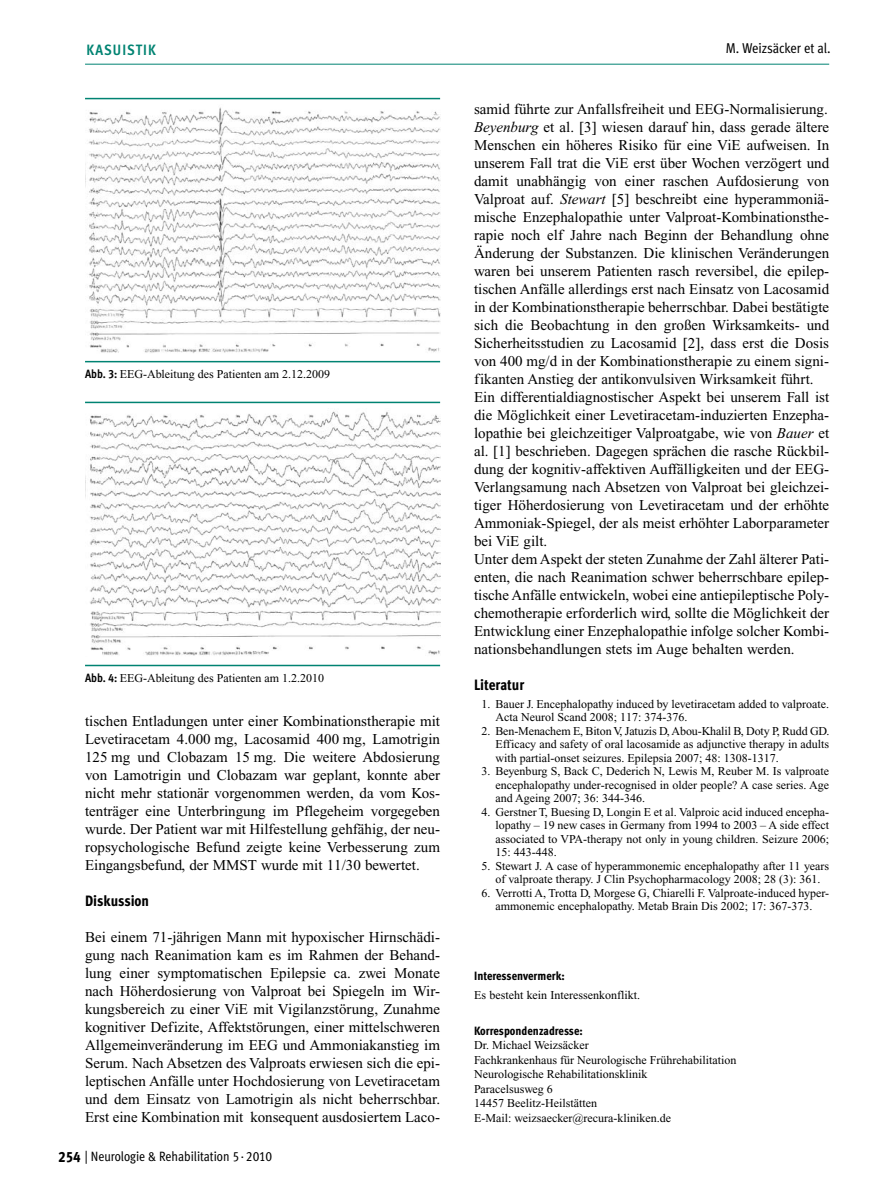
<style>
.page{position:relative;width:893px;height:1191px;background:#fff}
.page>*{position:absolute;margin:0;border:0;box-sizing:border-box;transform-origin:0 0}
.t1{font:15px/18px "Times New Roman";color:#000;text-align:justify}
.t2{font:15px "Meta Cond Extra Bold LF";color:#000}
.t3{font:700 15px "Meta Cond";letter-spacing:.07em;color:#008372}
.t4{font:14.25px "Meta Cond Book LF";color:#000}
.t5{font:13.5px "Meta Cond Book LF";color:#000}
.t6{font:12px/13.5px "Times New Roman";color:#000;text-align:justify}
.t7{font:12px "Meta Cond Extra Bold LF";color:#000}
.s1{font-family:"Meta Cond Bold LF"}
.s2{font-family:"Meta Cond Extra Bold LF";font-size:15px}
.s3{font-style:italic}
</style>
<div class="page">
<hr style="left:85px;top:64px;width:744px;height:1px;background:#008372">
<img style="left:85px;top:107px;width:355px;height:246px">
<hr style="left:85px;top:98px;width:355px;height:1px;background:#008372">
<hr style="left:85px;top:361px;width:355px;height:1px;background:#008372">
<img style="left:85px;top:411px;width:355px;height:245px">
<hr style="left:85px;top:402px;width:355px;height:1px;background:#008372">
<hr style="left:85px;top:664px;width:355px;height:2px;background:#008372">
<p class="t3" style="left:87px;top:41px;width:70px">KASUISTIK</p>
<p class="t4" style="left:726px;top:40px;width:106px">M. Weizsäcker et al.</p>
<p class="t6" style="left:85px;top:367px;width:247px"><span class="s1">Abb. 3:</span> EEG-Ableitung des Patienten am 2.12.2009</p>
<p class="t6" style="left:85px;top:671px;width:241px"><span class="s1">Abb. 4:</span> EEG-Ableitung des Patienten am 1.2.2010</p>
<p class="t1" style="left:85px;top:712px;width:357px">tischen Entladungen unter einer Kombinationstherapie mit Levetiracetam 4.000 mg, Lacosamid 400 mg, Lamotrigin 125 mg und Clobazam 15 mg. Die weitere Abdosierung von Lamotrigin und Clobazam war geplant, konnte aber nicht mehr stationär vorgenommen werden, da vom Kos&shy;tenträger eine Unterbringung im Pflegeheim vorgegeben wurde. Der Patient war mit Hilfestellung gehfähig, der neu&shy;ropsychologische Befund zeigte keine Verbesserung zum Eingangsbefund, der MMST wurde mit 11/30 bewertet.</p>
<p class="t2" style="left:85px;top:891px;width:66px">Diskussion</p>
<p class="t1" style="left:85px;top:928px;width:357px">Bei einem 71-jährigen Mann mit hypoxischer Hirnschädi&shy;gung nach Reanimation kam es im Rahmen der Behand&shy;lung einer symptomatischen Epilepsie ca. zwei Monate nach Höherdosierung von Valproat bei Spiegeln im Wir&shy;kungsbereich zu einer ViE mit Vigilanzstörung, Zunahme kognitiver Defizite, Affektstörungen, einer mittelschweren Allgemeinveränderung im EEG und Ammoniakanstieg im Serum. Nach Absetzen des Valproats erwiesen sich die epi&shy;leptischen Anfälle unter Hochdosierung von Levetiracetam und dem Einsatz von Lamotrigin als nicht beherrschbar.<br>Erst eine Kombination mit konsequent ausdosiertem Laco-</p>
<p class="t5" style="left:58px;top:1148px;width:216px"><span class="s2">254</span> | Neurologie &amp; Rehabilitation 5·2010</p>
<p class="t1" style="left:474px;top:100px;width:357px;text-align:left">samid führte zur Anfallsfreiheit und EEG-Normalisierung.<br><span class="s3">Beyenburg</span> et al. [3] wiesen darauf hin, dass gerade ältere Menschen ein höheres Risiko für eine ViE aufweisen. In unserem Fall trat die ViE erst über Wochen verzögert und damit unabhängig von einer raschen Aufdosierung von Valproat auf. <span class="s3">Stewart</span> [5] beschreibt eine hyperammoniä&shy;mische Enzephalopathie unter Valproat-Kombinationsthe&shy;rapie noch elf Jahre nach Beginn der Behandlung ohne Änderung der Substanzen. Die klinischen Veränderungen waren bei unserem Patienten rasch reversibel, die epilep&shy;tischen Anfälle allerdings erst nach Einsatz von Lacosamid in der Kombinationstherapie beherrschbar. Dabei bestätigte sich die Beobachtung in den großen Wirksamkeits- und Sicherheitsstudien zu Lacosamid [2], dass erst die Dosis von 400 mg/d in der Kombinationstherapie zu einem signi&shy;fikanten Anstieg der antikonvulsiven Wirksamkeit führt.<br>Ein differentialdiagnostischer Aspekt bei unserem Fall ist die Möglichkeit einer Levetiracetam-induzierten Enzepha&shy;lopathie bei gleichzeitiger Valproatgabe, wie von <span class="s3">Bauer</span> et al. [1] beschrieben. Dagegen sprächen die rasche Rückbil&shy;dung der kognitiv-affektiven Auffälligkeiten und der EEG-Verlangsamung nach Absetzen von Valproat bei gleichzei&shy;tiger Höherdosierung von Levetiracetam und der erhöhte Ammoniak-Spiegel, der als meist erhöhter Laborparameter bei ViE gilt.<br>Unter dem Aspekt der steten Zunahme der Zahl älterer Pati&shy;enten, die nach Reanimation schwer beherrschbare epilep&shy;tische Anfälle entwickeln, wobei eine antiepileptische Poly&shy;chemotherapie erforderlich wird, sollte die Möglichkeit der Entwicklung einer Enzephalopathie infolge solcher Kombi&shy;nationsbehandlungen stets im Auge behalten werden.</p>
<p class="t2" style="left:474px;top:675px;width:52px">Literatur</p>
<p class="t6" style="left:495px;top:697px;width:335px;text-indent:-14px">1. Bauer J. Encephalopathy induced by levetiracetam added to valproate.<br>Acta Neurol Scand 2008; 117: 374-376.</p>
<p class="t6" style="left:495px;top:724px;width:335px;text-indent:-14px">2. Ben-Menachem E, Biton V, Jatuzis D, Abou-Khalil B, Doty P, Rudd GD.<br>Efficacy and safety of oral lacosamide as adjunctive therapy in adults with partial-onset seizures. Epilepsia 2007; 48: 1308-1317.</p>
<p class="t6" style="left:495px;top:764px;width:335px;text-indent:-14px">3. Beyenburg S, Back C, Dederich N, Lewis M, Reuber M. Is valproate encephalopathy under-recognised in older people? A case series. Age and Ageing 2007; 36: 344-346.</p>
<p class="t6" style="left:495px;top:805px;width:335px;text-indent:-14px">4. Gerstner T, Buesing D, Longin E et al. Valproic acid induced encepha&shy;lopathy – 19 new cases in Germany from 1994 to 2003 – A side effect associated to VPA-therapy not only in young children. Seizure 2006; 15: 443-448.</p>
<p class="t6" style="left:482px;top:859px;width:349px;text-align:center">5. Stewart J. A case of hyperammonemic encephalopathy after 11 years of valproate therapy. J Clin Psychopharmacology 2008; 28 (3): 361.</p>
<p class="t6" style="left:482px;top:886px;width:349px;text-align:center">6. Verrotti A, Trotta D, Morgese G, Chiarelli F. Valproate-induced hyper&shy;ammonemic encephalopathy. Metab Brain Dis 2002; 17: 367-373.</p>
<p class="t7" style="left:474px;top:969px;width:92px">Interessenvermerk:</p>
<p class="t6" style="left:474px;top:988px;width:167px">Es besteht kein Interessenkonflikt.</p>
<p class="t7" style="left:474px;top:1023px;width:110px">Korrespondenzadresse:</p>
<p class="t6" style="left:474px;top:1038px;width:264px;line-height:14.4px;text-align:left">Dr. Michael Weizsäcker<br>Fachkrankenhaus für Neurologische Frührehabilitation Neurologische Rehabilitationsklinik<br>Paracelsusweg 6<br>14457 Beelitz-Heilstätten<br>E-Mail: weizsaecker@recura-kliniken.de</p>
</div>
